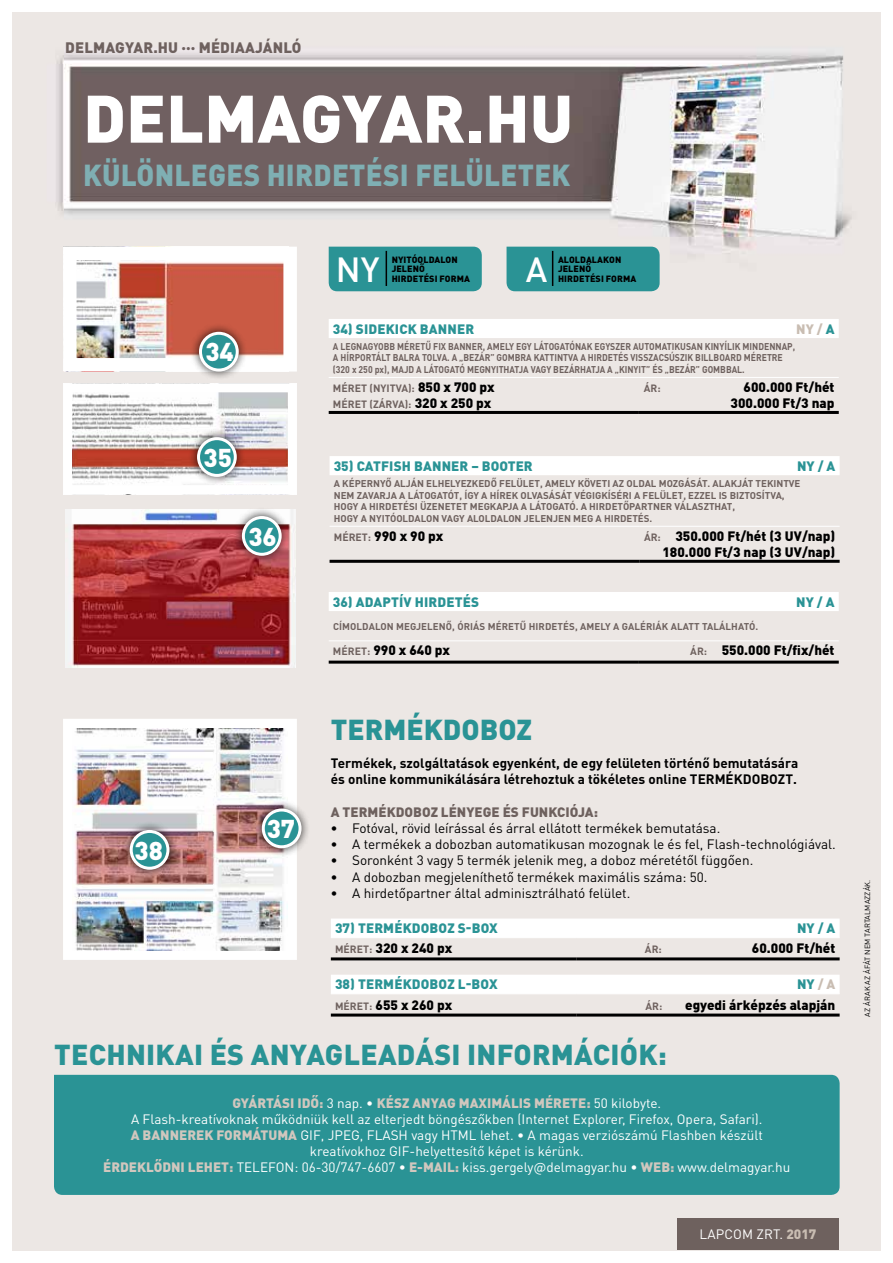
<style>
.page{position:relative;width:893px;height:1263px;background:#fff}
.page>*{position:absolute;margin:0;border:0;box-sizing:border-box;transform-origin:0 0}
.t1{font:900 66px "DIN Pro";color:#fff}
.t2{font:500 34.5px "DIN Pro";color:#fff}
.t3{font:900 30px "DIN Pro";letter-spacing:.01em;color:#7fafb3;scale:.93 1}
.t4{font:900 28.5px "DIN Pro";letter-spacing:.01em;color:#2a9395}
.t5{font:900 25.5px "DIN Pro";color:#fff}
.t6{font:900 15px "DIN Pro";letter-spacing:.01em;color:#6e615e}
.t7{font:13.5px/16.2px "DIN Pro";color:#fff;text-align:center}
.t8{font:13.5px "DIN Pro";color:#000}
.t9{font:900 13.5px/16.2px "DIN Pro";color:#000;text-align:right}
.t10{font:700 13.5px/16.2px "DIN Pro";color:#000}
.t11{font:900 13.5px "DIN Pro";letter-spacing:.01em;color:#2a9395}
.t12{font:900 13.5px "DIN Pro";color:#6e615e}
.t13{font:900 13.5px "DIN Pro";color:#c9bdb2}
.t14{font:700 10.5px/16.2px "DIN Pro";color:#6e615e}
.t15{font:700 9.75px/11.7px "DIN Pro";color:#6e615e}
.t16{font:700 9.75px/11.7px "DIN Pro";color:#6e615e;scale:.89 1}
.t17{font:900 9px/9.8px "DIN Pro";letter-spacing:.01em;color:#000}
.t18{font:7.5px "DIN Pro";letter-spacing:.01em;color:#000}
.s1{color:#2a9395}
.s2{font-weight:900;font-size:13.5px;color:#000}
.s3{font-weight:700;font-size:10.5px;color:#6e615e}
.s4{font-weight:700}
.s5{color:#c9bdb2}
.s6{font-weight:900;color:#d1c7be}
.s7{font-weight:900;color:#c9bdb2}
</style>
<div class="page">
<img style="left:13px;top:13px;width:867px;height:1237px">
<img style="left:78px;top:262px;width:204px;height:95px">
<svg style="left:329px;top:319px;width:510px;height:19px"></svg>
<hr style="left:329px;top:377px;width:310px;height:1px;background:#fff">
<hr style="left:639px;top:377px;width:200px;height:1px;background:#fff">
<hr style="left:329px;top:411px;width:310px;height:3px;background:#000">
<hr style="left:639px;top:411px;width:200px;height:3px;background:#000">
<div style="left:329px;top:247px;width:153px;height:44px;background:#2a9395"></div>
<hr style="left:386px;top:251px;width:1px;height:35px;background:#000">
<div style="left:677px;top:1218px;width:162px;height:32px;background:#6e615e"></div>
<div style="left:190px;top:323px;width:58px;height:58px;background:#000;opacity:.78"></div>
<div style="left:200px;top:333px;width:37px;height:37px;background:#2a9395;border-radius:50%"></div>
<div style="left:199px;top:332px;width:40px;height:40px;border:3px solid #fff;border-radius:50%"></div>
<img style="left:73px;top:393px;width:214px;height:91px">
<div style="left:188px;top:428px;width:58px;height:58px;background:#000;opacity:.78"></div>
<div style="left:199px;top:439px;width:36px;height:36px;background:#2a9395;border-radius:50%"></div>
<div style="left:197px;top:437px;width:40px;height:40px;border:3px solid #fff;border-radius:50%"></div>
<img style="left:73px;top:729px;width:214px;height:221px">
<div style="left:253px;top:799px;width:58px;height:58px;background:#000;opacity:.78"></div>
<div style="left:263px;top:810px;width:37px;height:37px;background:#2a9395;border-radius:50%"></div>
<div style="left:262px;top:808px;width:40px;height:40px;border:3px solid #fff;border-radius:50%"></div>
<svg style="left:330px;top:456px;width:510px;height:19px"></svg>
<hr style="left:330px;top:526px;width:310px;height:1px;background:#fff">
<hr style="left:640px;top:526px;width:200px;height:1px;background:#fff">
<hr style="left:330px;top:560px;width:310px;height:3px;background:#000">
<hr style="left:640px;top:560px;width:200px;height:3px;background:#000">
<svg style="left:331px;top:918px;width:509px;height:19px"></svg>
<hr style="left:331px;top:937px;width:245px;height:1px;background:#fff">
<hr style="left:576px;top:937px;width:264px;height:1px;background:#fff">
<hr style="left:331px;top:957px;width:245px;height:3px;background:#000">
<hr style="left:576px;top:957px;width:264px;height:3px;background:#000">
<svg style="left:331px;top:975px;width:509px;height:18px"></svg>
<hr style="left:331px;top:993px;width:245px;height:1px;background:#fff">
<hr style="left:576px;top:993px;width:264px;height:1px;background:#fff">
<hr style="left:331px;top:1013px;width:245px;height:3px;background:#000">
<hr style="left:576px;top:1013px;width:264px;height:3px;background:#000">
<div style="left:54px;top:1075px;width:786px;height:120px;background:#2a9395"></div>
<div style="left:121px;top:821px;width:57px;height:58px;background:#000;opacity:.78"></div>
<div style="left:131px;top:831px;width:37px;height:37px;background:#2a9395;border-radius:50%"></div>
<div style="left:130px;top:830px;width:39px;height:40px;border:3px solid #fff;border-radius:50%"></div>
<div style="left:507px;top:247px;width:153px;height:44px;background:#2a9395"></div>
<hr style="left:552px;top:251px;width:1px;height:35px;background:#000">
<svg style="left:329px;top:592px;width:510px;height:19px"></svg>
<hr style="left:329px;top:640px;width:310px;height:1px;background:#fff">
<hr style="left:639px;top:640px;width:200px;height:1px;background:#fff">
<hr style="left:329px;top:661px;width:310px;height:3px;background:#000">
<hr style="left:639px;top:661px;width:200px;height:3px;background:#000">
<img style="left:65px;top:509px;width:230px;height:158px">
<div style="left:233px;top:507px;width:58px;height:58px;background:#000;opacity:.78"></div>
<div style="left:243px;top:517px;width:37px;height:37px;background:#2a9395;border-radius:50%"></div>
<div style="left:242px;top:516px;width:40px;height:40px;border:3px solid #fff;border-radius:50%"></div>
<p class="t6" style="left:65px;top:38px;width:238px">DELMAGYAR.HU ··· MÉDIAAJÁNLÓ</p>
<h1 class="t1" style="left:83px;top:74px;width:492px">DELMAGYAR.HU</h1>
<h3 class="t3" style="left:83px;top:155px;width:525px">KÜLÖNLEGES HIRDETÉSI FELÜLETEK</h3>
<h3 class="t5" style="left:135px;top:833px;width:30px">38</h3>
<h3 class="t5" style="left:205px;top:335px;width:30px">34</h3>
<h3 class="t5" style="left:203px;top:440px;width:30px">35</h3>
<h3 class="t5" style="left:248px;top:519px;width:30px">36</h3>
<h3 class="t5" style="left:267px;top:812px;width:30px">37</h3>
<h2 class="t2" style="left:336px;top:246px;width:45px">NY</h2>
<p class="t17" style="left:392px;top:254px;width:80px">NYITÓOLDALON<br>JELENŐ<br>HIRDETÉSI FORMA</p>
<h2 class="t2" style="left:526px;top:246px;width:23px">A</h2>
<p class="t17" style="left:558px;top:254px;width:80px">ALOLDALAKON<br>JELENŐ<br>HIRDETÉSI FORMA</p>
<p class="t11" style="left:333px;top:320px;width:143px">34) SIDEKICK BANNER</p>
<p class="t13" style="left:796px;top:320px;width:40px">NY / <span class="s1">A</span></p>
<p class="t16" style="left:333px;top:340px;width:521px">A LEGNAGYOBB MÉRETŰ FIX BANNER, AMELY EGY LÁTOGATÓNAK EGYSZER AUTOMATIKUSAN KINYÍLIK MINDENNAP,<br>A HÍRPORTÁLT BALRA TOLVA. A „BEZÁR” GOMBRA KATTINTVA A HIRDETÉS VISSZACSÚSZIK BILLBOARD MÉRETRE (320 x 250 px), MAJD A LÁTOGATÓ MEGNYITHATJA VAGY BEZÁRHATJA A „KINYIT” ÉS „BEZÁR” GOMBBAL.</p>
<p class="t14" style="left:333px;top:380px;width:163px">MÉRET (NYITVA): <span class="s2">850 x 700 px<br></span>MÉRET (ZÁRVA): <span class="s2">320 x 250 px</span></p>
<p class="t14" style="left:644px;top:380px;width:18px">ÁR:</p>
<p class="t9" style="left:730px;top:378px;width:106px">600.000 Ft/hét<br>300.000 Ft/3 nap</p>
<p class="t11" style="left:334px;top:457px;width:200px">35) CATFISH BANNER – BOOTER</p>
<p class="t11" style="left:797px;top:457px;width:40px">NY / A</p>
<p class="t15" style="left:334px;top:477px;width:468px">A KÉPERNYŐ ALJÁN ELHELYEZKEDŐ FELÜLET, AMELY KÖVETI AZ OLDAL MOZGÁSÁT. ALAKJÁT TEKINTVE NEM ZAVARJA A LÁTOGATÓT, ÍGY A HÍREK OLVASÁSÁT VÉGIGKÍSÉRI A FELÜLET, EZZEL IS BIZTOSÍTVA, HOGY A HIRDETÉSI ÜZENETET MEGKAPJA A LÁTOGATÓ. A HIRDETŐPARTNER VÁLASZTHAT,<br>HOGY A NYITÓOLDALON VAGY ALOLDALON JELENJEN MEG A HIRDETÉS.</p>
<p class="t9" style="left:334px;top:527px;width:111px"><span class="s3">MÉRET:</span> 990 x 90 px</p>
<p class="t9" style="left:644px;top:527px;width:193px"><span class="s3">ÁR:</span> 350.000 Ft/hét (3 UV/nap)<br>180.000 Ft/3 nap (3 UV/nap)</p>
<p class="t11" style="left:333px;top:593px;width:148px">36) ADAPTÍV HIRDETÉS</p>
<p class="t11" style="left:796px;top:593px;width:40px">NY / A</p>
<p class="t15" style="left:333px;top:620px;width:427px">CÍMOLDALON MEGJELENŐ, ÓRIÁS MÉRETŰ HIRDETÉS, AMELY A GALÉRIÁK ALATT TALÁLHATÓ.</p>
<p class="t9" style="left:333px;top:642px;width:119px"><span class="s3">MÉRET:</span> 990 x 640 px</p>
<p class="t9" style="left:690px;top:642px;width:146px"><span class="s3">ÁR:</span> 550.000 Ft/fix/hét</p>
<h3 class="t4" style="left:331px;top:711px;width:203px">TERMÉKDOBOZ</h3>
<p class="t10" style="left:331px;top:755px;width:469px">Termékek, szolgáltatások egyenként, de egy felületen történő bemutatására és online kommunikálására létrehoztuk a tökéletes online TERMÉKDOBOZT.</p>
<p class="t12" style="left:331px;top:803px;width:269px">A TERMÉKDOBOZ LÉNYEGE ÉS FUNKCIÓJA:</p>
<p class="t8" style="left:331px;top:819px;width:391px"><span class="s4">•</span> Fotóval, rövid leírással és árral ellátott termékek bemutatása.</p>
<p class="t8" style="left:331px;top:835px;width:506px"><span class="s4">•</span> A termékek a dobozban automatikusan mozognak le és fel, Flash-technológiával.</p>
<p class="t8" style="left:331px;top:851px;width:424px"><span class="s4">•</span> Soronként 3 vagy 5 termék jelenik meg, a doboz méretétől függően.</p>
<p class="t8" style="left:331px;top:867px;width:378px"><span class="s4">•</span> A dobozban megjeleníthető termékek maximális száma: 50.</p>
<p class="t8" style="left:331px;top:884px;width:301px"><span class="s4">•</span> A hirdetőpartner által adminisztrálható felület.</p>
<p class="t11" style="left:335px;top:919px;width:164px">37) TERMÉKDOBOZ S-BOX</p>
<p class="t11" style="left:797px;top:919px;width:40px">NY / A</p>
<p class="t9" style="left:335px;top:940px;width:119px"><span class="s3">MÉRET:</span> 320 x 240 px</p>
<p class="t14" style="left:645px;top:941px;width:18px">ÁR:</p>
<p class="t9" style="left:752px;top:940px;width:85px">60.000 Ft/hét</p>
<p class="t11" style="left:335px;top:975px;width:164px">38) TERMÉKDOBOZ L-BOX</p>
<p class="t11" style="left:797px;top:975px;width:40px">NY <span class="s5">/ A</span></p>
<p class="t9" style="left:335px;top:996px;width:119px"><span class="s3">MÉRET:</span> 655 x 260 px</p>
<p class="t14" style="left:645px;top:997px;width:18px">ÁR:</p>
<p class="t9" style="left:685px;top:996px;width:152px">egyedi árképzés alapján</p>
<h3 class="t4" style="left:54px;top:1035px;width:614px">TECHNIKAI ÉS ANYAGLEADÁSI INFORMÁCIÓK:</h3>
<p class="t7" style="left:103px;top:1094px;width:689px"><span class="s6">GYÁRTÁSI IDŐ:</span> 3 nap. • <span class="s6">KÉSZ ANYAG MAXIMÁLIS MÉRETE:</span> 50 kilobyte.<br>A Flash-kreatívoknak működniük kell az elterjedt böngészőkben (Internet Explorer, Firefox, Opera, Safari).<br><span class="s6">A BANNEREK FORMÁTUMA</span> GIF, JPEG, FLASH vagy HTML lehet. • A magas verziószámú Flashben készült kreatívokhoz GIF-helyettesítő képet is kérünk.<br><span class="s6">ÉRDEKLŐDNI LEHET:</span> TELEFON: 06-30/747-6607 • <span class="s6">E-MAIL:</span> kiss.gergely@delmagyar.hu • <span class="s6">WEB:</span> www.delmagyar.hu</p>
<p class="t7" style="left:699px;top:1226px;width:119px">LAPCOM ZRT. <span class="s7">2017</span></p>
<p class="t18" style="left:862px;top:1016px;width:138px;rotate:-90deg">AZ ÁRAK AZ ÁFÁT NEM TARTALMAZZÁK.</p>
</div>
